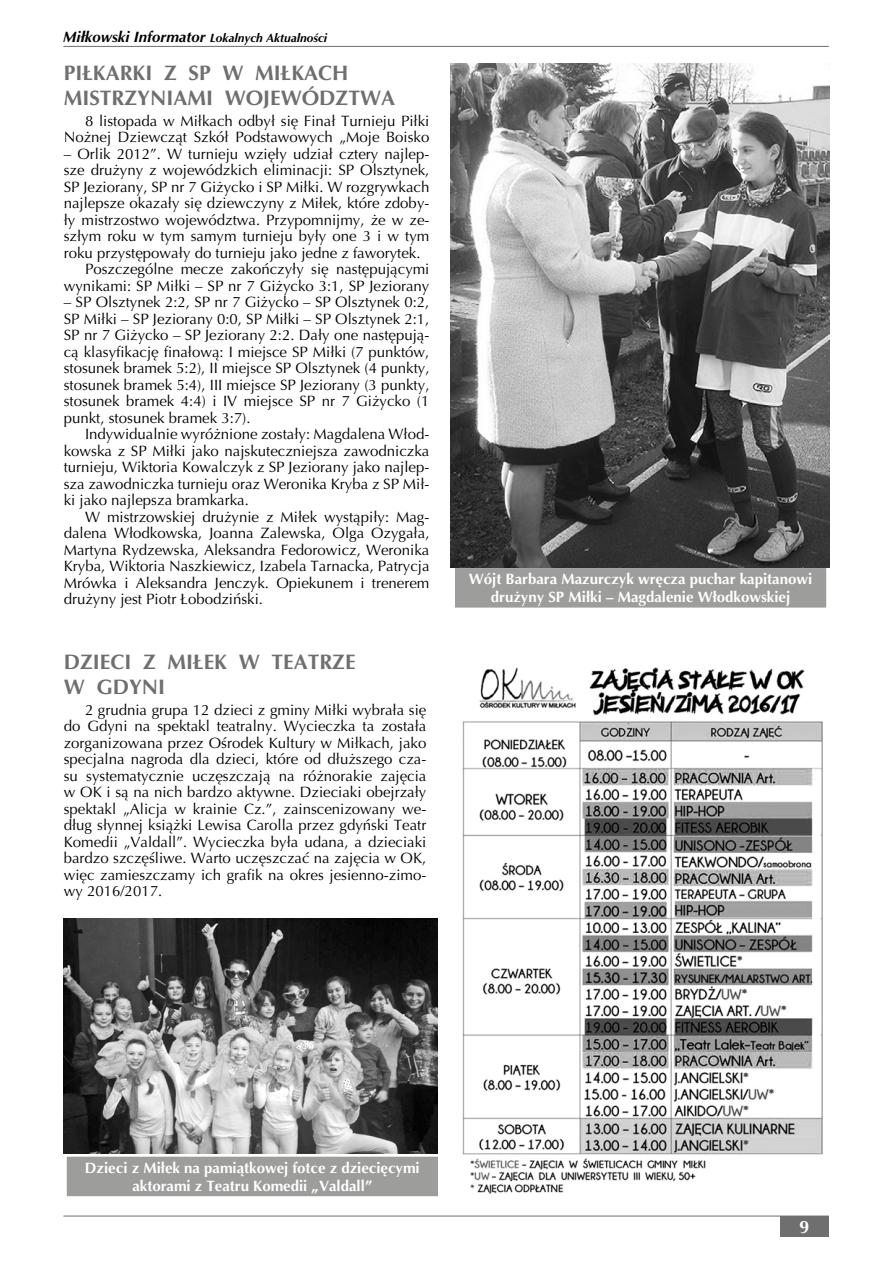
<style>
.page{position:relative;width:893px;height:1263px;background:#fff}
.page>*{position:absolute;margin:0;border:0;box-sizing:border-box;transform-origin:0 0}
.t1{font:700 21px/25.2px "Optima";color:#706f6f}
.t2{font:700 18px "Optima";color:#fff}
.t3{font:15px/16.5px "Optima";color:#000;text-align:justify}
.t4{font:700 15px/18px "Optima";color:#fff;text-align:center}
.t5{font:italic 700 12px "Optima";color:#000}
.s1{font-size:15px}
</style>
<div class="page">
<hr style="left:63px;top:46px;width:766px;height:1px;background:#706f6f">
<hr style="left:63px;top:1216px;width:766px;height:1px;background:#706f6f">
<div style="left:780px;top:1216px;width:49px;height:20px;background:#706f6f"></div>
<div style="left:453px;top:566px;width:375px;height:43px;background:#9d9d9c"></div>
<div style="left:452px;top:565px;width:377px;height:46px;border:3px solid #fff"></div>
<div style="left:65px;top:1155px;width:374px;height:43px;background:#9d9d9c"></div>
<div style="left:64px;top:1154px;width:377px;height:45px;border:3px solid #fff"></div>
<img style="left:451px;top:64px;width:378px;height:503px">
<img style="left:64px;top:918px;width:374px;height:236px">
<img style="left:462px;top:667px;width:361px;height:527px">
<p class="t5" style="left:63px;top:33px;width:266px"><span class="s1">Miłkowski Informator</span> Lokalnych Aktualności</p>
<h1 class="t1" style="left:64px;top:62px;width:333px">PIŁKARKI Z SP W MIŁKACH<br>MISTRZYNIAMI WOJEWÓDZTWA</h1>
<p class="t3" style="left:64px;top:114px;width:367px;text-align:right">8 listopada w Miłkach odbył się Finał Turnieju Piłki<br>Nożnej Dziewcząt Szkół Podstawowych „Moje Boisko</p>
<p class="t3" style="left:64px;top:147px;width:367px">– Orlik 2012”. W turnieju wzięły udział cztery najlep-</p>
<p class="t3" style="left:64px;top:163px;width:367px">sze drużyny z wojewódzkich eliminacji: SP Olsztynek,</p>
<p class="t3" style="left:64px;top:180px;width:367px">SP Jeziorany, SP nr 7 Giżycko i SP Miłki. W rozgrywkach</p>
<p class="t3" style="left:64px;top:196px;width:367px">najlepsze okazały się dziewczyny z Miłek, które zdoby-</p>
<p class="t3" style="left:64px;top:213px;width:367px">ły mistrzostwo województwa. Przypomnijmy, że w ze-</p>
<p class="t3" style="left:64px;top:229px;width:367px">szłym roku w tym samym turnieju były one 3 i w tym</p>
<p class="t3" style="left:64px;top:246px;width:358px">roku przystępowały do turnieju jako jedne z faworytek.</p>
<p class="t3" style="left:85px;top:262px;width:346px">Poszczególne mecze zakończyły się następującymi</p>
<p class="t3" style="left:64px;top:279px;width:367px">wynikami: SP Miłki – SP nr 7 Giżycko 3:1, SP Jeziorany</p>
<p class="t3" style="left:64px;top:295px;width:367px">– SP Olsztynek 2:2, SP nr 7 Giżycko – SP Olsztynek 0:2, SP Miłki – SP Jeziorany 0:0, SP Miłki – SP Olsztynek 2:1, SP nr 7 Giżycko – SP Jeziorany 2:2. Dały one następują&shy;cą klasyfikację finałową: I miejsce SP Miłki (7 punktów, stosunek bramek 5:2), II miejsce SP Olsztynek (4 punkty, stosunek bramek 5:4), III miejsce SP Jeziorany (3 punkty, stosunek bramek 4:4) i IV miejsce SP nr 7 Giżycko (1 punkt, stosunek bramek 3:7).</p>
<p class="t3" style="left:64px;top:427px;width:367px;text-indent:21px">Indywidualnie wyróżnione zostały: Magdalena Włod&shy;kowska z SP Miłki jako najskuteczniejsza zawodniczka turnieju, Wiktoria Kowalczyk z SP Jeziorany jako najlep&shy;sza zawodniczka turnieju oraz Weronika Kryba z SP Mił&shy;ki jako najlepsza bramkarka.</p>
<p class="t3" style="left:64px;top:510px;width:367px;text-indent:21px">W mistrzowskiej drużynie z Miłek wystąpiły: Mag&shy;dalena Włodkowska, Joanna Zalewska, Olga Ozygała, Martyna Rydzewska, Aleksandra Fedorowicz, Weronika Kryba, Wiktoria Naszkiewicz, Izabela Tarnacka, Patrycja Mrówka i Aleksandra Jenczyk. Opiekunem i trenerem drużyny jest Piotr Łobodziński.</p>
<h1 class="t1" style="left:64px;top:651px;width:293px">DZIECI Z MIŁEK W TEATRZE<br>W GDYNI</h1>
<p class="t3" style="left:64px;top:703px;width:364px;text-indent:21px">2 grudnia grupa 12 dzieci z gminy Miłki wybrała się do Gdyni na spektakl teatralny. Wycieczka ta została zorganizowana przez Ośrodek Kultury w Miłkach, jako specjalna nagroda dla dzieci, które od dłuższego cza&shy;su systematycznie uczęszczają na różnorakie zajęcia w OK i są na nich bardzo aktywne. Dzieciaki obejrzały spektakl „Alicja w krainie Cz.”, zainscenizowany we&shy;dług słynnej książki Lewisa Carolla przez gdyński Teatr Komedii „Valdall”. Wycieczka była udana, a dzieciaki bardzo szczęśliwe. Warto uczęszczać na zajęcia w OK, więc zamieszczamy ich grafik na okres jesienno-zimo&shy;wy 2016/2017.</p>
<p class="t4" style="left:469px;top:572px;width:345px">Wójt Barbara Mazurczyk wręcza puchar kapitanowi drużyny SP Miłki – Magdalenie Włodkowskiej</p>
<p class="t4" style="left:85px;top:1160px;width:336px">Dzieci z Miłek na pamiątkowej fotce z dziecięcymi aktorami z Teatru Komedii „Valdall”</p>
<p class="t2" style="left:799px;top:1219px;width:12px">9</p>
</div>
